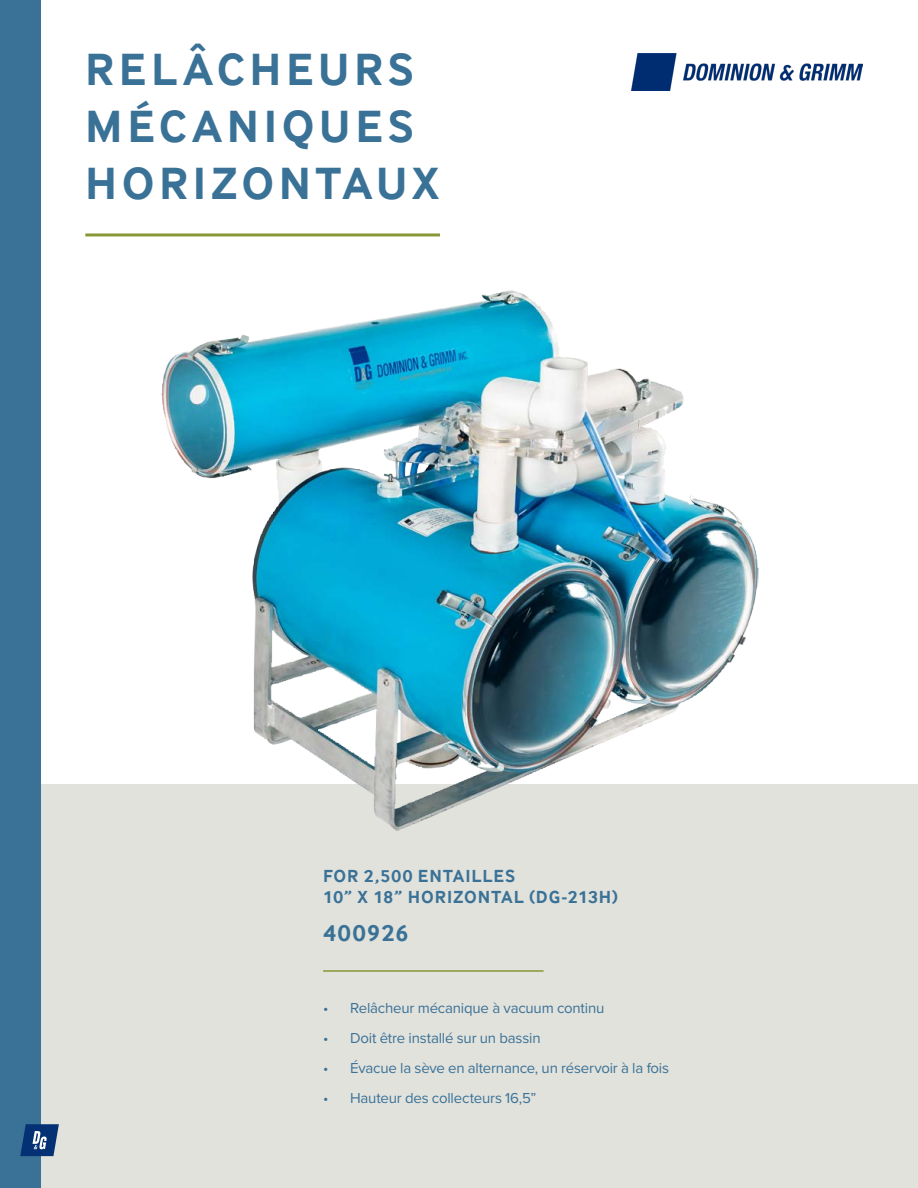
<style>
.page{position:relative;width:918px;height:1188px;background:#fff}
.page>*{position:absolute;margin:0;border:0;box-sizing:border-box;transform-origin:0 0}
.Title_Evap{font:700 46.5px "Inter Face";letter-spacing:.1em;color:#3a7297}
.Title_Evap-2{font:700 24px "Inter Face";letter-spacing:.06em;color:#3a7297}
.Title_Evap-3{font:700 18px "Inter Face";letter-spacing:.055em;color:#3a7297}
.t1{font:15px "Proxima Nova";letter-spacing:-.015em;color:#3a7297}
</style>
<div class="page">
<div style="left:40px;top:785px;width:878px;height:403px;background:#e2e2dc"></div>
<div style="left:0;top:0;width:40px;height:1188px;background:#3a7297"></div>
<svg style="left:20px;top:1124px;width:39px;height:32px"></svg>
<img style="left:632px;top:54px;width:231px;height:36px">
<hr style="left:85px;top:233px;width:355px;height:3px;background:#889738">
<img style="left:156px;top:290px;width:629px;height:541px">
<hr style="left:323px;top:970px;width:221px;height:2px;background:#889738">
<p class="Title_Evap" style="left:85px;top:43px;width:330px">RELÂCHEURS</p>
<p class="Title_Evap" style="left:85px;top:100px;width:330px">MÉCANIQUES</p>
<p class="Title_Evap" style="left:85px;top:157px;width:355px">HORIZONTAUX</p>
<p class="Title_Evap-3" style="left:323px;top:865px;width:194px">FOR 2,500 ENTAILLES</p>
<p class="Title_Evap-3" style="left:323px;top:887px;width:297px">10” X 18” HORIZONTAL (DG-213H)</p>
<p class="Title_Evap-2" style="left:323px;top:919px;width:87px">400926</p>
<p class="t1" style="left:323px;top:997px;width:283px">• Relâcheur mécanique à vacuum continu</p>
<p class="t1" style="left:323px;top:1027px;width:219px">• Doit être installé sur un bassin</p>
<p class="t1" style="left:323px;top:1057px;width:348px">• Évacue la sève en alternance, un réservoir à la fois</p>
<p class="t1" style="left:323px;top:1087px;width:215px">• Hauteur des collecteurs 16,5”</p>
</div>
